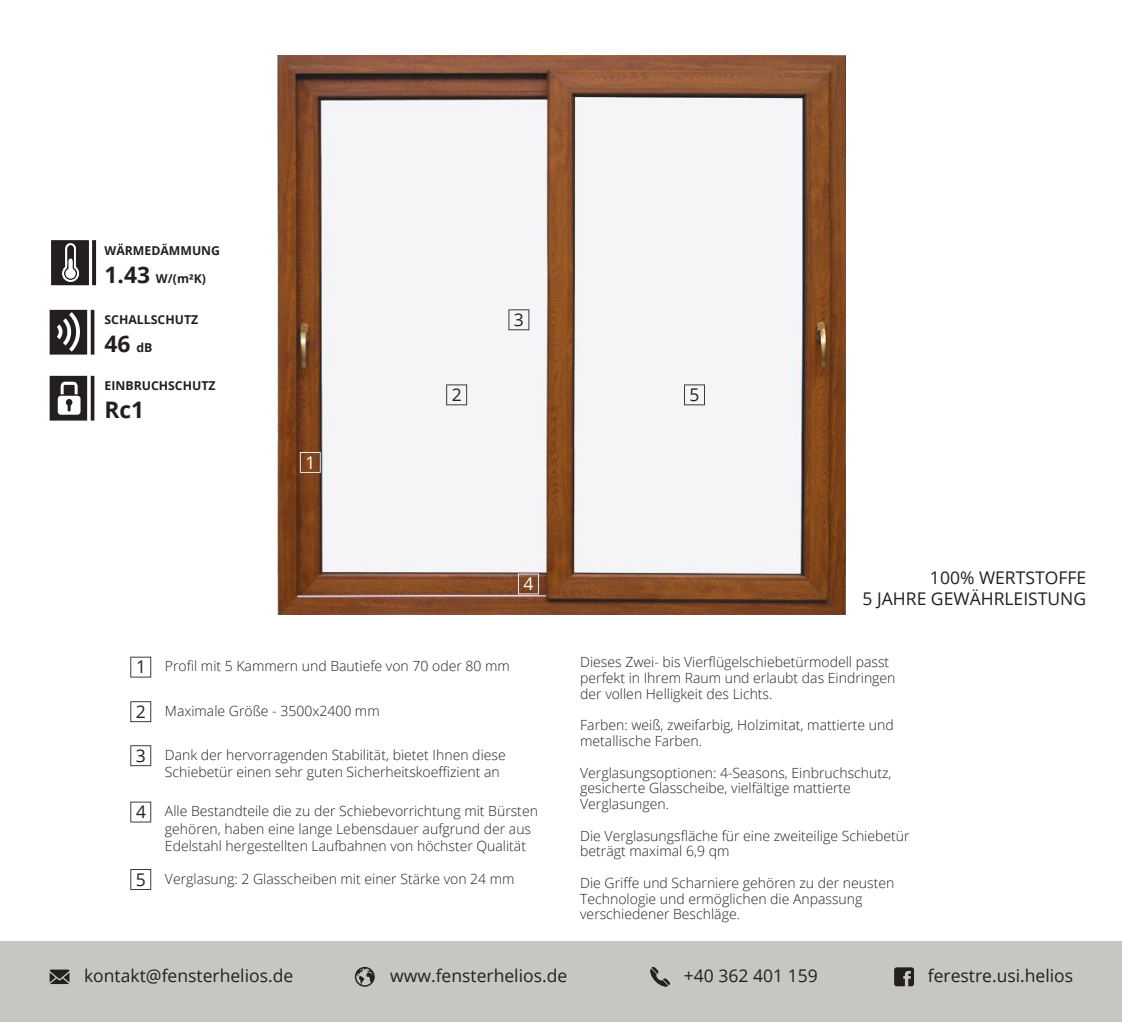
<style>
.page{position:relative;width:1122px;height:1022px;background:#fff}
.page>*{position:absolute;margin:0;border:0;box-sizing:border-box;transform-origin:0 0}
.t1{font:700 22.75px "Open Sans";color:#241f1f}
.t2{font:17.5px/21px "Open Sans";color:#241f1f;text-align:right}
.t3{font:17.5px "Open Sans";color:#fff}
.t4{font:300 14px/15.8px "Open Sans";color:#241f1f}
.t5{font:700 12.25px "Open Sans";color:#241f1f}
.s1{font-size:22.75px}
.s2{font-size:12.25px}
</style>
<div class="page">
<svg style="left:50px;top:310px;width:44px;height:45px"></svg>
<svg style="left:51px;top:240px;width:45px;height:45px"></svg>
<svg style="left:50px;top:376px;width:44px;height:45px"></svg>
<svg style="left:130px;top:657px;width:21px;height:20px"></svg>
<svg style="left:130px;top:802px;width:21px;height:20px"></svg>
<svg style="left:130px;top:701px;width:21px;height:21px"></svg>
<svg style="left:130px;top:869px;width:21px;height:21px"></svg>
<svg style="left:130px;top:745px;width:21px;height:21px"></svg>
<img style="left:277px;top:56px;width:568px;height:558px">
<svg style="left:300px;top:452px;width:20px;height:21px"></svg>
<svg style="left:518px;top:573px;width:20px;height:21px"></svg>
<svg style="left:446px;top:384px;width:21px;height:21px"></svg>
<svg style="left:684px;top:384px;width:20px;height:21px"></svg>
<svg style="left:508px;top:309px;width:21px;height:21px"></svg>
<div style="left:0;top:941px;width:1121px;height:81px;background:#c6c6c2"></div>
<svg style="left:650px;top:967px;width:20px;height:20px"></svg>
<svg style="left:50px;top:969px;width:19px;height:15px"></svg>
<svg style="left:894px;top:967px;width:19px;height:19px"></svg>
<svg style="left:355px;top:967px;width:19px;height:20px"></svg>
<p class="t5" style="left:104px;top:242px;width:117px">WÄRMEDÄMMUNG</p>
<p class="t5" style="left:104px;top:270px;width:103px"><span class="s1">1.43</span> W/(m²K)</p>
<p class="t5" style="left:104px;top:311px;width:95px">SCHALLSCHUTZ</p>
<h1 class="t1" style="left:104px;top:328px;width:49px">46 <span class="s2">dB</span></h1>
<p class="t5" style="left:104px;top:377px;width:112px">EINBRUCHSCHUTZ</p>
<h1 class="t1" style="left:104px;top:394px;width:41px">Rc1</h1>
<p class="t3" style="left:305px;top:450px;width:12px">1</p>
<p class="t2" style="left:514px;top:309px;width:12px">3</p>
<p class="t2" style="left:451px;top:384px;width:12px">2</p>
<p class="t2" style="left:689px;top:384px;width:12px">5</p>
<p class="t3" style="left:523px;top:572px;width:12px">4</p>
<p class="t2" style="left:862px;top:567px;width:225px">100% WERTSTOFFE<br>5 JAHRE GEWÄHRLEISTUNG</p>
<p class="t2" style="left:136px;top:656px;width:12px">1</p>
<p class="t2" style="left:136px;top:701px;width:12px">2</p>
<p class="t2" style="left:136px;top:745px;width:12px">3</p>
<p class="t2" style="left:136px;top:801px;width:12px">4</p>
<p class="t2" style="left:136px;top:868px;width:12px">5</p>
<p class="t4" style="left:165px;top:658px;width:346px">Profil mit 5 Kammern und Bautiefe von 70 oder 80 mm</p>
<p class="t4" style="left:165px;top:702px;width:216px">Maximale Größe - 3500x2400 mm</p>
<p class="t4" style="left:165px;top:746px;width:342px;line-height:17.5px">Dank der hervorragenden Stabilität, bietet Ihnen diese<br>Schiebetür einen sehr guten Sicherheitskoeffizient an</p>
<p class="t4" style="left:165px;top:802px;width:374px;line-height:17.5px">Alle Bestandteile die zu der Schiebevorrichtung mit Bürsten gehören, haben eine lange Lebensdauer aufgrund der aus<br>Edelstahl hergestellten Laufbahnen von höchster Qualität</p>
<p class="t4" style="left:165px;top:870px;width:351px">Verglasung: 2 Glasscheiben mit einer Stärke von 24 mm</p>
<p class="t4" style="left:580px;top:654px;width:317px">Dieses Zwei- bis Vierflügelschiebetürmodell passt perfekt in Ihrem Raum und erlaubt das Eindringen der vollen Helligkeit des Lichts.</p>
<p class="t4" style="left:580px;top:717px;width:315px">Farben: weiß, zweifarbig, Holzimitat, mattierte und metallische Farben.</p>
<p class="t4" style="left:580px;top:764px;width:313px">Verglasungsoptionen: 4-Seasons, Einbruchschutz, gesicherte Glasscheibe, vielfältige mattierte<br>Verglasungen.</p>
<p class="t4" style="left:580px;top:827px;width:331px">Die Verglasungsfläche für eine zweiteilige Schiebetür beträgt maximal 6,9 qm</p>
<p class="t4" style="left:580px;top:874px;width:315px">Die Griffe und Scharniere gehören zu der neusten<br>Technologie und ermöglichen die Anpassung verschiedener Beschläge.</p>
<p class="t2" style="left:84px;top:965px;width:211px">kontakt@fensterhelios.de</p>
<p class="t2" style="left:390px;top:965px;width:179px">www.fensterhelios.de</p>
<p class="t2" style="left:683px;top:965px;width:135px">+40 362 401 159</p>
<p class="t2" style="left:927px;top:965px;width:147px">ferestre.usi.helios</p>
</div>
